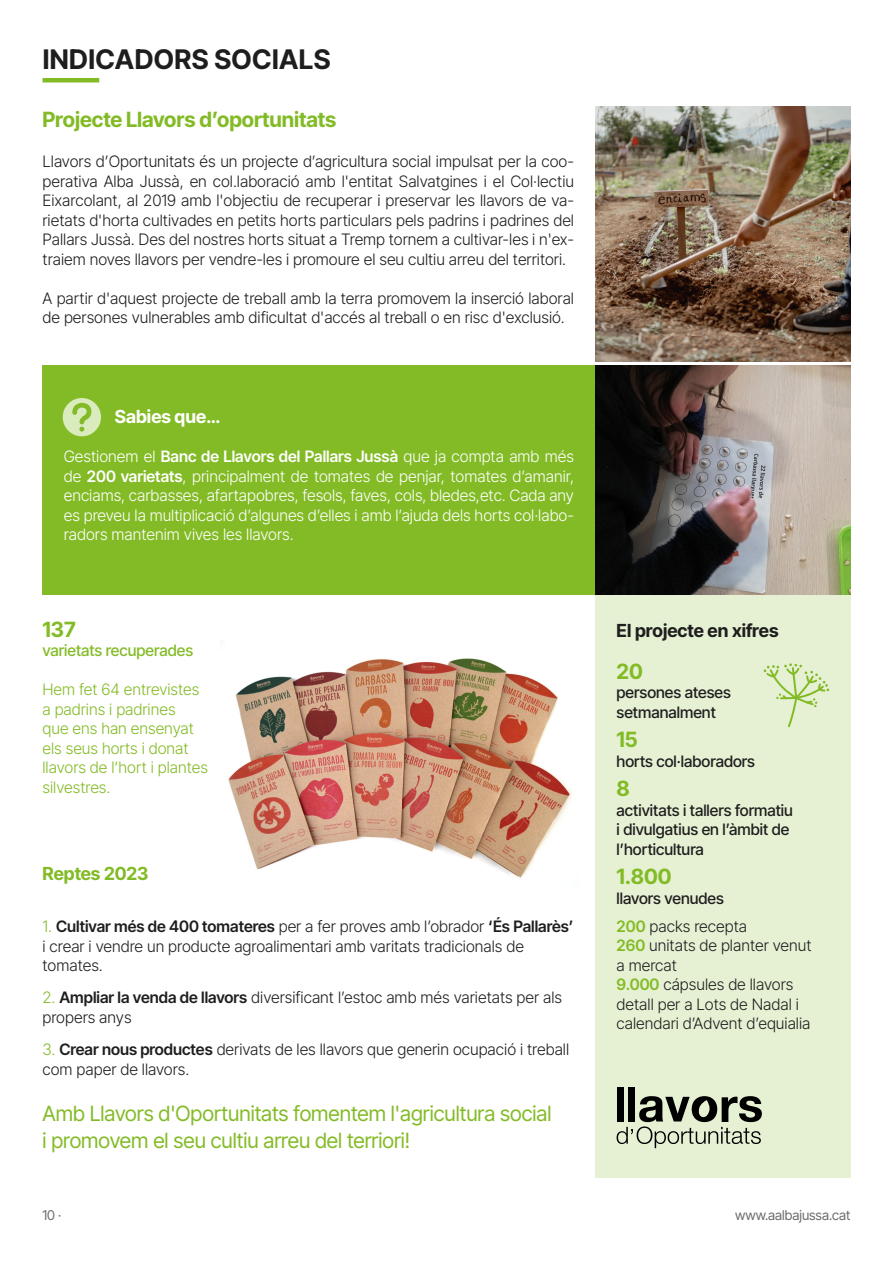
<style>
.page{position:relative;width:893px;height:1263px;background:#fff}
.page>*{position:absolute;margin:0;border:0;box-sizing:border-box;transform-origin:0 0}
.t1{font:700 27px "Inter Tight";letter-spacing:.015em;color:#1e1e1e}
.Text_normal_destacat{font:21px/27px "Inter Tight";color:#83bb26}
.Text_lectura_facil{font:700 21px "Inter Tight";letter-spacing:-.005em;color:#83bb26}
.Text_lectura_facil-2{font:700 18px "Inter Tight";color:#1e1e1e}
.Text_Normal{font:700 18px "Inter Tight";letter-spacing:-.005em;color:#83bb26}
.Text_Normal-2{font:700 18px "Inter Tight";letter-spacing:.005em;color:#fff}
.Text_Normal-3{font:300 15.75px/19.5px "Inter Tight";color:#1e1e1e;text-align:justify}
.Text_lectura_facil-3{font:300 15.75px/19.5px "Inter Tight";color:#1e1e1e}
.Text_Normal-4{font:300 15.75px/19.5px "Inter Tight";color:#fff;text-align:justify}
.Text_lectura_facil-4{font:500 15.75px/19.5px "Inter Tight";color:#1e1e1e}
.Text_lectura_facil-5{font:300 15.75px/19.5px "Inter Tight";color:#83bb26}
.Text_lectura_facil-6{font:500 15.75px "Inter Tight";color:#83bb26}
.t2{font:13.5px "Inter Tight";color:#6b6b6a}
.s1{font-weight:600}
.s2{color:#83bb26}
.s3{font-weight:600;color:#83bb26}
</style>
<div class="page">
<div style="left:43px;top:366px;width:807px;height:229px;background:#83bb26"></div>
<div style="left:595px;top:595px;width:255px;height:583px;background:#e6f1d4"></div>
<img style="left:595px;top:106px;width:255px;height:255px">
<img style="left:595px;top:366px;width:255px;height:229px">
<svg style="left:764px;top:663px;width:65px;height:64px"></svg>
<div style="left:628px;top:1087px;width:7px;height:34px;background:#000001"></div>
<svg style="left:617px;top:1096px;width:145px;height:52px"></svg>
<div style="left:617px;top:1087px;width:6px;height:34px;background:#000001"></div>
<img style="left:228px;top:658px;width:344px;height:220px">
<hr style="left:43px;top:78px;width:56px;height:4px;background:#83bb26">
<svg style="left:63px;top:398px;width:38px;height:38px"></svg>
<p class="t1" style="left:43px;top:39px;width:289px">INDICADORS SOCIALS</p>
<p class="Text_lectura_facil" style="left:43px;top:104px;width:295px">Projecte Llavors d’oportunitats</p>
<p class="Text_Normal-3" style="left:43px;top:151px;width:533px">Llavors d’Oportunitats és un projecte d’agricultura social impulsat per la coo&shy;perativa Alba Jussà, en col.laboració amb l'entitat Salvatgines i el Col·lectiu Eixarcolant, al 2019 amb l'objectiu de recuperar i preservar les llavors de va&shy;rietats d'horta cultivades en petits horts particulars pels padrins i padrines del Pallars Jussà. Des del nostres horts situat a Tremp tornem a cultivar-les i n'ex&shy;traiem noves llavors per vendre-les i promoure el seu cultiu arreu del territori.</p>
<p class="Text_Normal-3" style="left:43px;top:288px;width:533px">A partir d'aquest projecte de treball amb la terra promovem la inserció laboral de persones vulnerables amb dificultat d'accés al treball o en risc d'exclusió.</p>
<p class="Text_Normal-2" style="left:115px;top:403px;width:106px">Sabies que…</p>
<p class="Text_Normal-4" style="left:64px;top:446px;width:512px">Gestionem el <span class="s1">Banc de Llavors del Pallars Jussà</span> que ja compta amb més de <span class="s1">200 varietats</span>, principalment de tomates de penjar, tomates d’amanir, enciams, carbasses, afartapobres, fesols, faves, cols, bledes,etc. Cada any es preveu la multiplicació d’algunes d’elles i amb l’ajuda dels horts col·labo&shy;radors mantenim vives les llavors.</p>
<p class="Text_lectura_facil" style="left:43px;top:614px;width:35px">137</p>
<p class="Text_lectura_facil-6" style="left:43px;top:639px;width:152px">varietats recuperades</p>
<p class="Text_lectura_facil-5" style="left:43px;top:679px;width:167px">Hem fet 64 entrevistes a padrins i padrines<br>que ens han ensenyat els seus horts i donat llavors de l’hort i plantes silvestres.</p>
<p class="Text_Normal" style="left:43px;top:861px;width:107px">Reptes 2023</p>
<p class="Text_lectura_facil-3" style="left:43px;top:916px;width:532px"><span class="s2">1.</span> <span class="s1">Cultivar més de 400 tomateres</span> per a fer proves amb l’obrador <span class="s1">‘És Pallarès’ </span>i crear i vendre un producte agroalimentari amb varitats tradicionals de tomates.</p>
<p class="Text_lectura_facil-3" style="left:43px;top:987px;width:521px"><span class="s2">2.</span> <span class="s1">Ampliar la venda de llavors</span> diversificant l’estoc amb més varietats per als propers anys</p>
<p class="Text_lectura_facil-3" style="left:43px;top:1039px;width:528px"><span class="s2">3.</span> <span class="s1">Crear nous productes</span> derivats de les llavors que generin ocupació i treball com paper de llavors.</p>
<p class="Text_normal_destacat" style="left:43px;top:1099px;width:510px">Amb Llavors d'Oportunitats fomentem l'agricultura social i promovem el seu cultiu arreu del terriori!</p>
<p class="Text_lectura_facil-2" style="left:617px;top:617px;width:164px">El projecte en xifres</p>
<p class="Text_lectura_facil" style="left:617px;top:656px;width:28px">20</p>
<p class="Text_lectura_facil-4" style="left:617px;top:682px;width:116px">persones ateses setmanalment</p>
<p class="Text_lectura_facil" style="left:617px;top:724px;width:23px">15</p>
<p class="Text_lectura_facil-4" style="left:617px;top:751px;width:140px">horts col·laboradors</p>
<p class="Text_lectura_facil" style="left:617px;top:773px;width:15px">8</p>
<p class="Text_lectura_facil-4" style="left:617px;top:800px;width:178px">activitats i tallers formatiu i divulgatius en l’àmbit de l’horticultura</p>
<p class="Text_lectura_facil" style="left:617px;top:861px;width:56px">1.800</p>
<p class="Text_lectura_facil-4" style="left:617px;top:888px;width:109px">llavors venudes</p>
<p class="Text_lectura_facil-3" style="left:617px;top:916px;width:132px"><span class="s3">200</span> packs recepta</p>
<p class="Text_lectura_facil-3" style="left:617px;top:935px;width:196px"><span class="s3">260</span> unitats de planter venut</p>
<p class="Text_lectura_facil-3" style="left:617px;top:955px;width:62px">a mercat</p>
<p class="Text_lectura_facil-3" style="left:617px;top:974px;width:195px"><span class="s3">9.000</span> cápsules de llavors detall per a Lots de Nadal i calendari d’Advent d’equialia</p>
<p class="t2" style="left:43px;top:1206px;width:20px">10 ·</p>
<p class="t2" style="left:735px;top:1206px;width:117px">www.aalbajussa.cat</p>
</div>
